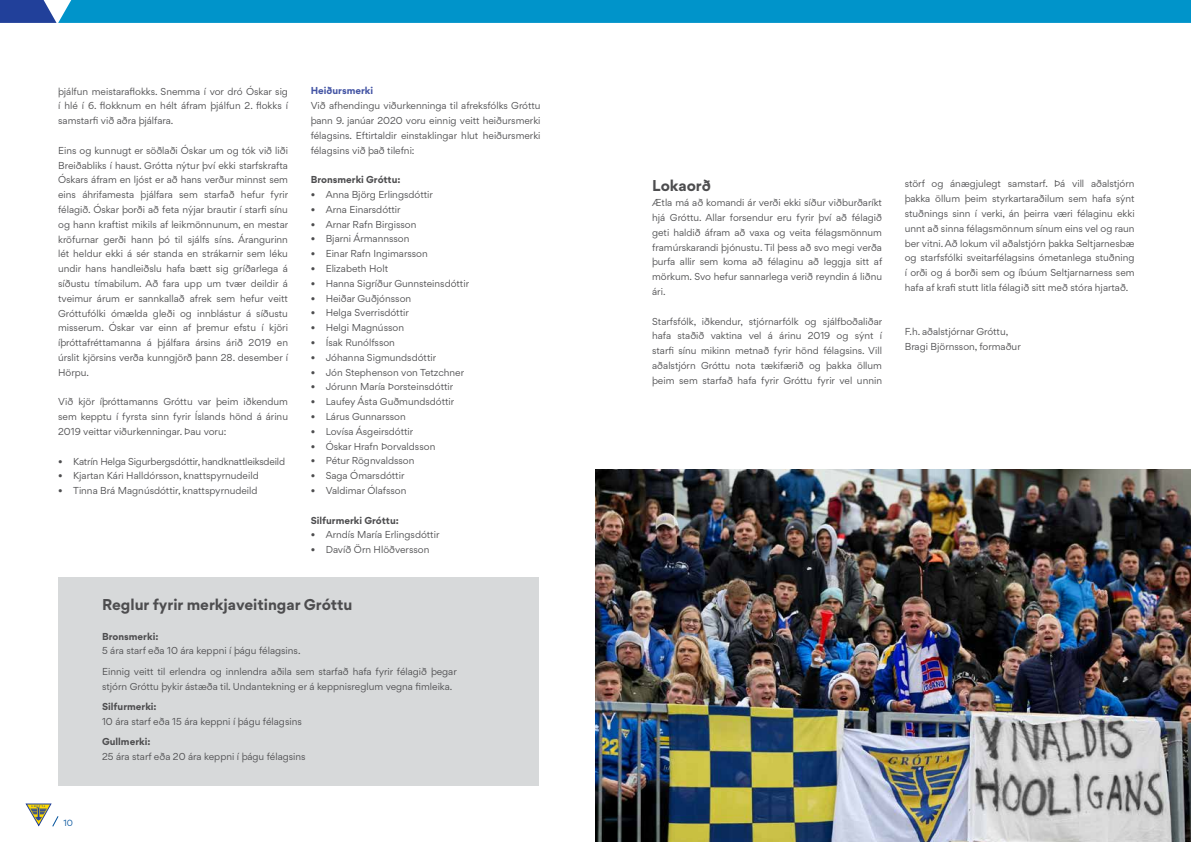
<style>
.page{position:relative;width:1191px;height:842px;background:#fff}
.page>*{position:absolute;margin:0;border:0;box-sizing:border-box;transform-origin:0 0}
.t1{font:700 14px "Gordita";color:#4d4d4f}
.t2{font:9px/14.8px "Gordita";color:#4d4d4f;text-align:justify}
.t3{font:700 9px "Gordita";color:#4d4d4f}
.t4{font:9px "Gordita";letter-spacing:-.02em;color:#4d4d4f}
.t5{font:700 9px "Gordita";color:#4354a4}
.t6{font:8px "Gordita";color:#02529c}
</style>
<div class="page">
<svg style="left:25px;top:803px;width:33px;height:24px"></svg>
<div style="left:58px;top:577px;width:481px;height:208px;background:#d7d9da"></div>
<svg style="left:0;top:0;width:1191px;height:23px;background:#0592c8"></svg>
<img style="left:595px;top:470px;width:596px;height:372px">
<p class="t2" style="left:58px;top:83px;width:231px">þjálfun meistaraflokks. Snemma í vor dró Óskar sig í hlé í 6. flokknum en hélt áfram þjálfun 2. flokks í samstarfi við aðra þjálfara.</p>
<p class="t2" style="left:58px;top:143px;width:232px">Eins og kunnugt er söðlaði Óskar um og tók við liði Breiðabliks í haust. Grótta nýtur því ekki starfskrafta Óskars áfram en ljóst er að hans verður minnst sem eins áhrifamesta þjálfara sem starfað hefur fyrir félagið. Óskar þorði að feta nýjar brautir í starfi sínu og hann kraftist mikils af leikmönnunum, en mestar kröfurnar gerði hann þó til sjálfs síns. Árangurinn lét heldur ekki á sér standa en strákarnir sem léku undir hans handleiðslu hafa bætt sig gríðarlega á síðustu tímabilum. Að fara upp um tvær deildir á tveimur árum er sannkallað afrek sem hefur veitt Gróttufólki ómælda gleði og innblástur á síðustu misserum. Óskar var einn af þremur efstu í kjöri íþróttafréttamanna á þjálfara ársins árið 2019 en úrslit kjörsins verða kunngjörð þann 28. desember í Hörpu.</p>
<p class="t2" style="left:58px;top:394px;width:231px">Við kjör íþróttamanns Gróttu var þeim iðkendum sem kepptu í fyrsta sinn fyrir Íslands hönd á árinu 2019 veittar viðurkenningar. Þau voru:</p>
<p class="t4" style="left:58px;top:454px;width:228px">• Katrín Helga Sigurbergsdóttir, handknattleiksdeild</p>
<p class="t2" style="left:58px;top:468px;width:202px">• Kjartan Kári Halldórsson, knattspyrnudeild</p>
<p class="t2" style="left:58px;top:483px;width:201px">• Tinna Brá Magnúsdóttir, knattspyrnudeild</p>
<p class="t5" style="left:311px;top:84px;width:64px">Heiðursmerki</p>
<p class="t2" style="left:311px;top:98px;width:231px">Við afhendingu viðurkenninga til afreksfólks Gróttu þann 9. janúar 2020 voru einnig veitt heiðursmerki félagsins. Eftirtaldir einstaklingar hlut heiðursmerki félagsins við það tilefni:</p>
<p class="t3" style="left:311px;top:173px;width:91px">Bronsmerki Gróttu:</p>
<p class="t2" style="left:311px;top:187px;width:124px">• Anna Björg Erlingsdóttir</p>
<p class="t2" style="left:311px;top:202px;width:91px">• Arna Einarsdóttir</p>
<p class="t2" style="left:311px;top:217px;width:107px">• Arnar Rafn Birgisson</p>
<p class="t2" style="left:311px;top:231px;width:100px">• Bjarni Ármannsson</p>
<p class="t2" style="left:311px;top:246px;width:119px">• Einar Rafn Ingimarsson</p>
<p class="t2" style="left:311px;top:261px;width:79px">• Elizabeth Holt</p>
<p class="t2" style="left:311px;top:276px;width:160px">• Hanna Sigríður Gunnsteinsdóttir</p>
<p class="t2" style="left:311px;top:291px;width:102px">• Heiðar Guðjónsson</p>
<p class="t2" style="left:311px;top:305px;width:100px">• Helga Sverrisdóttir</p>
<p class="t2" style="left:311px;top:320px;width:95px">• Helgi Magnússon</p>
<p class="t2" style="left:311px;top:335px;width:86px">• Ísak Runólfsson</p>
<p class="t2" style="left:311px;top:350px;width:127px">• Jóhanna Sigmundsdóttir</p>
<p class="t2" style="left:311px;top:365px;width:155px">• Jón Stephenson von Tetzchner</p>
<p class="t2" style="left:311px;top:379px;width:144px">• Jórunn María Þorsteinsdóttir</p>
<p class="t2" style="left:311px;top:394px;width:145px">• Laufey Ásta Guðmundsdóttir</p>
<p class="t2" style="left:311px;top:409px;width:97px">• Lárus Gunnarsson</p>
<p class="t2" style="left:311px;top:424px;width:104px">• Lovísa Ásgeirsdóttir</p>
<p class="t2" style="left:311px;top:439px;width:126px">• Óskar Hrafn Þorvaldsson</p>
<p class="t2" style="left:311px;top:453px;width:105px">• Pétur Rögnvaldsson</p>
<p class="t2" style="left:311px;top:468px;width:95px">• Saga Ómarsdóttir</p>
<p class="t2" style="left:311px;top:483px;width:97px">• Valdimar Ólafsson</p>
<p class="t3" style="left:311px;top:513px;width:90px">Silfurmerki Gróttu:</p>
<p class="t2" style="left:311px;top:527px;width:130px">• Arndís María Erlingsdóttir</p>
<p class="t2" style="left:311px;top:542px;width:120px">• Davíð Örn Hlöðversson</p>
<p class="t6" style="left:63px;top:817px;width:11px">10</p>
<h1 class="t1" style="left:102px;top:593px;width:252px">Reglur fyrir merkjaveitingar Gróttu</h1>
<p class="t3" style="left:102px;top:629px;width:58px">Bronsmerki:</p>
<p class="t2" style="left:102px;top:643px;width:200px">5 ára starf eða 10 ára keppni í þágu félagsins.</p>
<p class="t2" style="left:102px;top:664px;width:356px">Einnig veitt til erlendra og innlendra aðila sem starfað hafa fyrir félagið þegar stjórn Gróttu þykir ástæða til. Undantekning er á keppnisreglum vegna fimleika.</p>
<p class="t3" style="left:102px;top:699px;width:56px">Silfurmerki:</p>
<p class="t2" style="left:102px;top:714px;width:201px">10 ára starf eða 15 ára keppni í þágu félagsins</p>
<p class="t3" style="left:102px;top:735px;width:50px">Gullmerki:</p>
<p class="t2" style="left:102px;top:749px;width:205px">25 ára starf eða 20 ára keppni í þágu félagsins</p>
<h1 class="t1" style="left:652px;top:175px;width:60px">Lokaorð</h1>
<p class="t2" style="left:652px;top:195px;width:231px">Ætla má að komandi ár verði ekki síður viðburðaríkt hjá Gróttu. Allar forsendur eru fyrir því að félagið geti haldið áfram að vaxa og veita félagsmönnum framúrskarandi þjónustu. Til þess að svo megi verða þurfa allir sem koma að félaginu að leggja sitt af mörkum. Svo hefur sannarlega verið reyndin á liðnu ári.</p>
<p class="t2" style="left:652px;top:313px;width:232px">Starfsfólk, iðkendur, stjórnarfólk og sjálfboðaliðar hafa staðið vaktina vel á árinu 2019 og sýnt í starfi sínu mikinn metnað fyrir hönd félagsins. Vill aðalstjórn Gróttu nota tækifærið og þakka öllum þeim sem starfað hafa fyrir Gróttu fyrir vel unnin</p>
<p class="t2" style="left:904px;top:176px;width:231px">störf og ánægjulegt samstarf. Þá vill aðalstjórn þakka öllum þeim styrkartaraðilum sem hafa sýnt stuðnings sinn í verki, án þeirra væri félaginu ekki unnt að sinna félagsmönnum sínum eins vel og raun ber vitni. Að lokum vil aðalstjórn þakka Seltjarnesbæ og starfsfólki sveitarfélagsins ómetanlega stuðning í orði og á borði sem og íbúum Seltjarnarness sem hafa af krafi stutt litla félagið sitt með stóra hjartað.</p>
<p class="t2" style="left:904px;top:324px;width:117px">F.h. aðalstjórnar Gróttu,<br>Bragi Björnsson, formaður</p>
</div>
